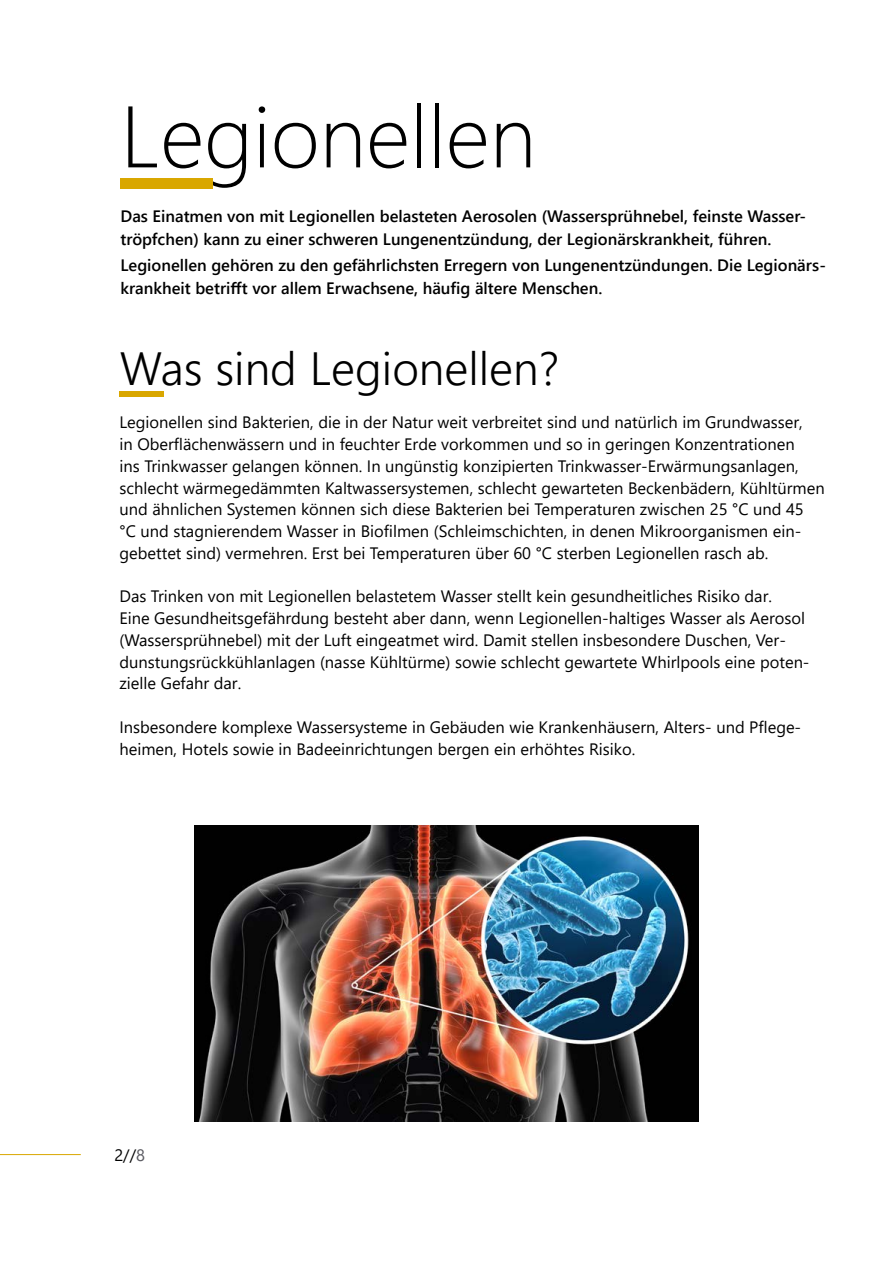
<style>
.page{position:relative;width:893px;height:1263px;background:#fff}
.page>*{position:absolute;margin:0;border:0;box-sizing:border-box;transform-origin:0 0}
.Innenseite_Ü1{font:300 87px "Segoe UI";color:#000}
.Innenseite_Ü2{font:300 46.5px "Segoe UI";color:#000}
.Innenseite_Fließtext{font:16.5px/21.8px "Segoe UI";color:#000}
.Innenseite_Texteinleitung{font:600 16.5px/22.5px "Segoe UI";color:#000}
.s1{color:#5b5b62}
</style>
<div class="page">
<hr style="left:0;top:1154px;width:81px;height:1px;background:#d9a700">
<div style="left:120px;top:178px;width:93px;height:11px;background:#d9a700"></div>
<div style="left:120px;top:391px;width:44px;height:5px;background:#d9a700"></div>
<img style="left:194px;top:825px;width:505px;height:296px">
<h1 class="Innenseite_Ü1" style="left:120px;top:54px;width:417px">Legionellen</h1>
<p class="Innenseite_Texteinleitung" style="left:120px;top:204px;width:687px">Das Einatmen von mit Legionellen belasteten Aerosolen (Wassersprühnebel, feinste Wasser&shy;tröpfchen) kann zu einer schweren Lungenentzündung, der Legionärskrankheit, führen.</p>
<p class="Innenseite_Texteinleitung" style="left:120px;top:253px;width:707px">Legionellen gehören zu den gefährlichsten Erregern von Lungenentzündungen. Die Legionärs&shy;krankheit betrifft vor allem Erwachsene, häufig ältere Menschen.</p>
<h2 class="Innenseite_Ü2" style="left:120px;top:324px;width:441px">Was sind Legionellen?</h2>
<p class="Innenseite_Fließtext" style="left:119px;top:410px;width:707px">Legionellen sind Bakterien, die in der Natur weit verbreitet sind und natürlich im Grundwasser,<br>in Oberflächenwässern und in feuchter Erde vorkommen und so in geringen Konzentrationen<br>ins Trinkwasser gelangen können. In ungünstig konzipierten Trinkwasser-Erwärmungsanlagen, schlecht wärmegedämmten Kaltwassersystemen, schlecht gewarteten Beckenbädern, Kühltürmen und ähnlichen Systemen können sich diese Bakterien bei Temperaturen zwischen 25 °C und 45<br>°C und stagnierendem Wasser in Biofilmen (Schleimschichten, in denen Mikroorganismen ein&shy;gebettet sind) vermehren. Erst bei Temperaturen über 60 °C sterben Legionellen rasch ab.</p>
<p class="Innenseite_Fließtext" style="left:119px;top:584px;width:692px">Das Trinken von mit Legionellen belastetem Wasser stellt kein gesundheitliches Risiko dar.<br>Eine Gesundheitsgefährdung besteht aber dann, wenn Legionellen-haltiges Wasser als Aerosol (Wassersprühnebel) mit der Luft eingeatmet wird. Damit stellen insbesondere Duschen, Ver&shy;dunstungsrückkühlanlagen (nasse Kühltürme) sowie schlecht gewartete Whirlpools eine poten&shy;zielle Gefahr dar.</p>
<p class="Innenseite_Fließtext" style="left:119px;top:715px;width:683px">Insbesondere komplexe Wassersysteme in Gebäuden wie Krankenhäusern, Alters- und Pflege&shy;heimen, Hotels sowie in Badeeinrichtungen bergen ein erhöhtes Risiko.</p>
<p class="Innenseite_Fließtext" style="left:114px;top:1143px;width:32px">2//<span class="s1">8</span></p>
</div>
